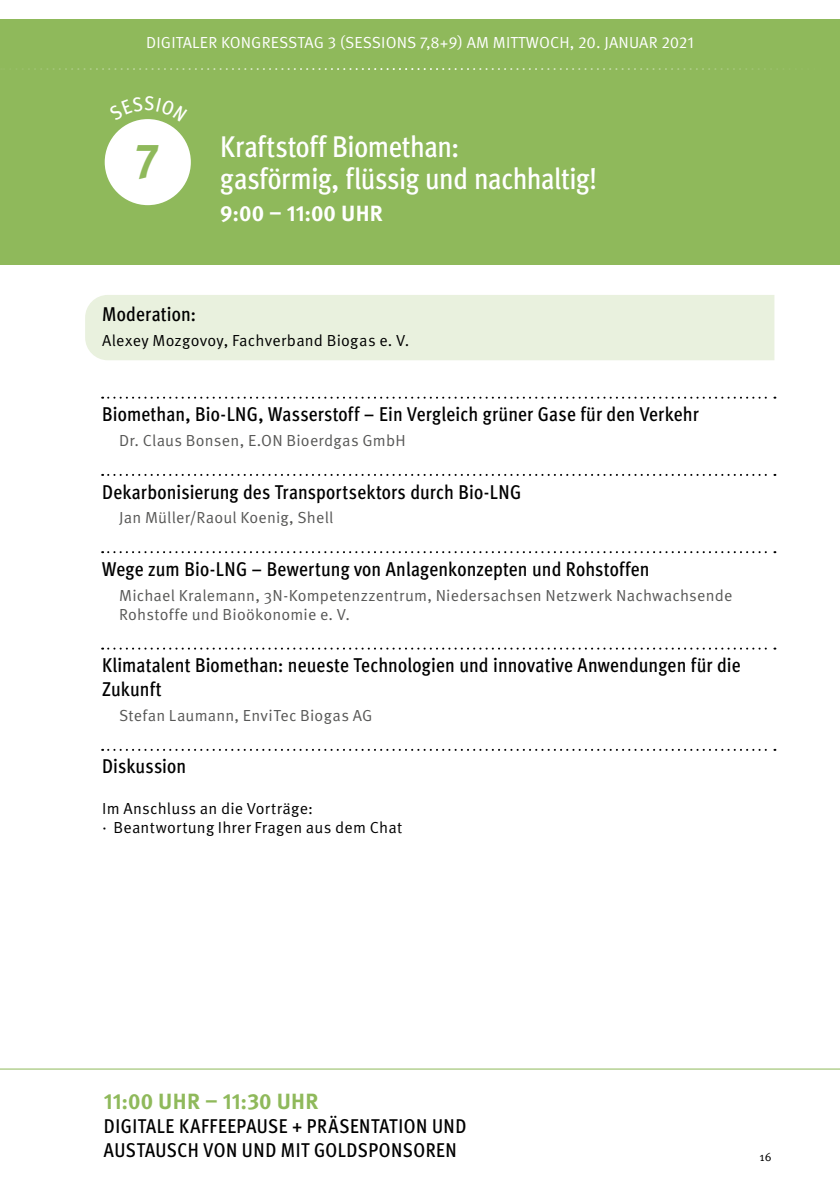
<style>
.page{position:relative;width:840px;height:1191px;background:#fff}
.page>*{position:absolute;margin:0;border:0;box-sizing:border-box;transform-origin:0 0}
.t1{font:700 48px "Meta OT";color:#8fb95b}
.t2{font:500 condensed 30px/32px "Meta OT";letter-spacing:-.015em;color:#fff}
.t3{font:700 22px "Meta OT";letter-spacing:.015em;color:#8fb95b}
.t4{font:700 22px "Meta OT";letter-spacing:.01em;color:#fff}
.t5{font:500 condensed 20px/24px "Meta OT";letter-spacing:.01em;color:#000}
.t6{font:16px/19.2px "Meta OT Norm";letter-spacing:.01em;color:#575756}
.t7{font:16px/19.2px "Meta OT Norm";letter-spacing:.015em;color:#000}
.t8{font:16px "Meta OT Norm";letter-spacing:.01em;color:#fff}
.t9{font:12px "Meta OT Norm";color:#000}
</style>
<div class="page">
<div style="left:0;top:20px;width:839px;height:245px;background:#8fb95b"></div>
<svg style="left:16px;top:68px;width:768px;height:2px"></svg>
<div style="left:105px;top:119px;width:86px;height:86px;background:#fff;border-radius:50%"></div>
<div style="left:85px;top:295px;width:689px;height:65px;background:#e9f1de"></div>
<svg style="left:102px;top:397px;width:673px;height:2px"></svg>
<svg style="left:102px;top:474px;width:673px;height:2px"></svg>
<svg style="left:102px;top:551px;width:673px;height:2px"></svg>
<svg style="left:102px;top:647px;width:673px;height:2px"></svg>
<svg style="left:102px;top:749px;width:673px;height:2px"></svg>
<hr style="left:0;top:1068px;width:839px;height:1px;background:#8fb95b">
<svg style="left:132px;top:119px;width:31px;height:3px"></svg>
<p class="t8" style="left:146px;top:32px;width:548px">DIGITALER KONGRESSTAG 3 (SESSIONS 7,8+9) AM MITTWOCH, 20. JANUAR 2021</p>
<h1 class="t1" style="left:135px;top:130px;width:26px">7</h1>
<h2 class="t2" style="left:220px;top:129px;width:378px">Kraftstoff Biomethan:<br>gasförmig, flüssig und nachhaltig!</h2>
<p class="t4" style="left:220px;top:199px;width:164px">9:00 – 11:00 UHR</p>
<p class="t5" style="left:102px;top:302px;width:95px">Moderation:</p>
<p class="t7" style="left:102px;top:331px;width:308px">Alexey Mozgovoy, Fachverband Biogas e. V.</p>
<p class="t5" style="left:102px;top:401px;width:597px">Biomethan, Bio-LNG, Wasserstoff – Ein Vergleich grüner Gase für den Verkehr</p>
<p class="t6" style="left:119px;top:431px;width:288px">Dr. Claus Bonsen, E.ON Bioerdgas GmbH</p>
<p class="t5" style="left:102px;top:479px;width:420px">Dekarbonisierung des Transportsektors durch Bio-LNG</p>
<p class="t6" style="left:119px;top:508px;width:216px">Jan Müller/Raoul Koenig, Shell</p>
<p class="t5" style="left:102px;top:556px;width:548px">Wege zum Bio-LNG – Bewertung von Anlagenkonzepten und Rohstoffen</p>
<p class="t6" style="left:119px;top:585px;width:614px">Michael Kralemann, 3N-Kompetenzzentrum, Niedersachsen Netzwerk Nachwachsende<br>Rohstoffe und Bioökonomie e. V.</p>
<p class="t5" style="left:102px;top:652px;width:639px">Klimatalent Biomethan: neueste Technologien und innovative Anwendungen für die<br>Zukunft</p>
<p class="t6" style="left:119px;top:706px;width:255px">Stefan Laumann, EnviTec Biogas AG</p>
<p class="t5" style="left:102px;top:753px;width:86px">Diskussion</p>
<p class="t7" style="left:102px;top:798px;width:301px">Im Anschluss an die Vorträge:<br>· Beantwortung Ihrer Fragen aus dem Chat</p>
<p class="t3" style="left:104px;top:1087px;width:216px">11:00 UHR – 11:30 UHR</p>
<p class="t5" style="left:104px;top:1113px;width:363px">DIGITALE KAFFEEPAUSE + PRÄSENTATION UND<br>AUSTAUSCH VON UND MIT GOLDSPONSOREN</p>
<p class="t9" style="left:759px;top:1150px;width:14px">16</p>
</div>
